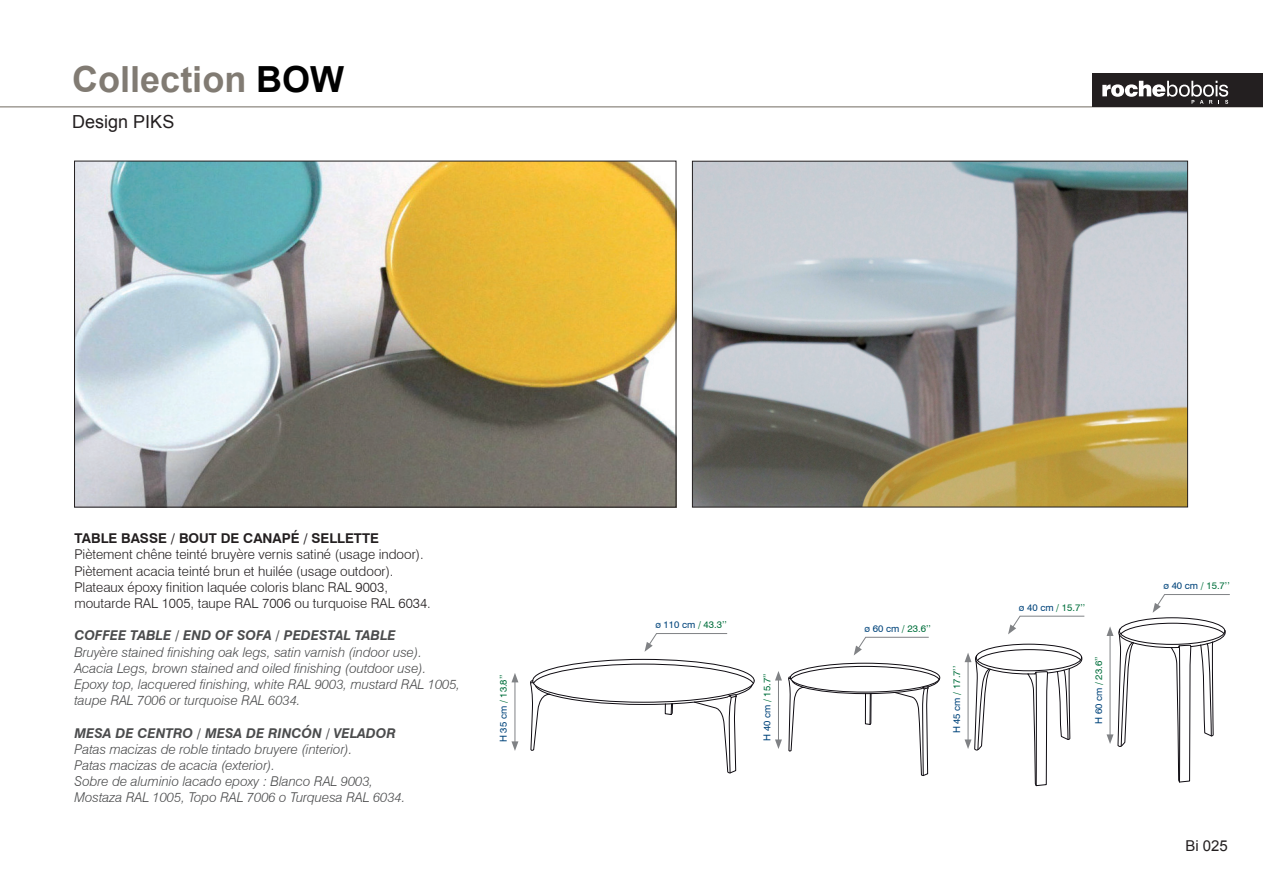
<style>
.page{position:relative;width:1263px;height:893px;background:#fff}
.page>*{position:absolute;margin:0;border:0;box-sizing:border-box;transform-origin:0 0}
.t1{font:700 36px "Arial";color:#817b73}
.t2{font:18px "Arial";color:#231f20}
.t3{font:15px "Arial";color:#231f20}
.t4{font:italic 300 13.5px/16.2px "Swiss 721 BT";color:#4b4c4d}
.t5{font:300 13.5px/16.2px "Swiss 721 BT";color:#231f20}
.t6{font:italic 700 13.5px "Swiss 721 BT";color:#4b4c4d}
.t7{font:700 13.5px "Swiss 721 BT";color:#231f20}
.t8{font:9.6px "Swiss 721 BT";color:#006f3c}
.s1{color:#000}
.s2{color:#00447b}
</style>
<div class="page">
<img style="left:76px;top:163px;width:598px;height:342px">
<img style="left:694px;top:163px;width:492px;height:342px">
<hr style="left:0;top:106px;width:1263px;height:1px;background:#817b73">
<div style="left:1093px;top:73px;width:170px;height:33px;background:#231f20"></div>
<svg style="left:1102px;top:81px;width:126px;height:23px"></svg>
<svg style="left:530px;top:659px;width:225px;height:115px"></svg>
<svg style="left:788px;top:662px;width:152px;height:114px"></svg>
<hr style="left:514px;top:680px;width:1px;height:64px;background:#808285">
<svg style="left:511px;top:741px;width:7px;height:10px"></svg>
<svg style="left:511px;top:673px;width:7px;height:9px"></svg>
<hr style="left:778px;top:678px;width:1px;height:64px;background:#808285">
<svg style="left:775px;top:739px;width:7px;height:10px"></svg>
<svg style="left:775px;top:671px;width:7px;height:9px"></svg>
<svg style="left:964px;top:643px;width:118px;height:143px"></svg>
<svg style="left:644px;top:633px;width:84px;height:19px"></svg>
<svg style="left:854px;top:636px;width:75px;height:19px"></svg>
<svg style="left:1008px;top:615px;width:77px;height:19px"></svg>
<svg style="left:1106px;top:594px;width:124px;height:189px"></svg>
<h1 class="t1" style="left:72px;top:56px;width:273px">Collection <span class="s1">BOW</span></h1>
<h2 class="t2" style="left:72px;top:110px;width:104px">Design PIKS</h2>
<p class="t7" style="left:74px;top:530px;width:306px">TABLE BASSE / BOUT DE CANAPÉ / SELLETTE</p>
<p class="t5" style="left:74px;top:546px;width:358px">Piètement chêne teinté bruyère vernis satiné (usage indoor).<br>Piètement acacia teinté brun et huilée (usage outdoor).<br>Plateaux époxy finition laquée coloris blanc RAL 9003, moutarde RAL 1005, taupe RAL 7006 ou turquoise RAL 6034.</p>
<p class="t6" style="left:74px;top:627px;width:323px">COFFEE TABLE / END OF SOFA / PEDESTAL TABLE</p>
<p class="t4" style="left:74px;top:644px;width:387px">Bruyère stained finishing oak legs, satin varnish (indoor use).<br>Acacia Legs, brown stained and oiled finishing (outdoor use).<br>Epoxy top, lacquered finishing, white RAL 9003, mustard RAL 1005, taupe RAL 7006 or turquoise RAL 6034.</p>
<p class="t6" style="left:74px;top:725px;width:323px">MESA DE CENTRO / MESA DE RINCÓN / VELADOR</p>
<p class="t4" style="left:74px;top:741px;width:332px">Patas macizas de roble tintado bruyere (interior).<br>Patas macizas de acacia (exterior).<br>Sobre de aluminio lacado epoxy : Blanco RAL 9003, Mostaza RAL 1005, Topo RAL 7006 o Turquesa RAL 6034.</p>
<p class="t8" style="left:655px;top:619px;width:73px"><span class="s2">ø 110 cm</span> / 43.3’’</p>
<p class="t8" style="left:864px;top:622px;width:68px"><span class="s2">ø 60 cm</span> / 23.6’’</p>
<p class="t8" style="left:498px;top:742px;width:69px;rotate:-90deg"><span class="s2">H 35 cm</span> / 13.8’’</p>
<p class="t8" style="left:761px;top:741px;width:69px;rotate:-90deg"><span class="s2">H 40 cm</span> / 15.7’’</p>
<p class="t8" style="left:1019px;top:601px;width:68px"><span class="s2">ø 40 cm</span> / 15.7’’</p>
<p class="t8" style="left:951px;top:733px;width:69px;rotate:-90deg"><span class="s2">H 45 cm</span> / 17.7’’</p>
<p class="t8" style="left:1093px;top:724px;width:69px;rotate:-90deg"><span class="s2">H 60 cm</span> / 23.6’’</p>
<p class="t8" style="left:1163px;top:580px;width:68px"><span class="s2">ø 40 cm</span> / 15.7’’</p>
<p class="t3" style="left:1185px;top:836px;width:44px">Bi 025</p>
</div>
